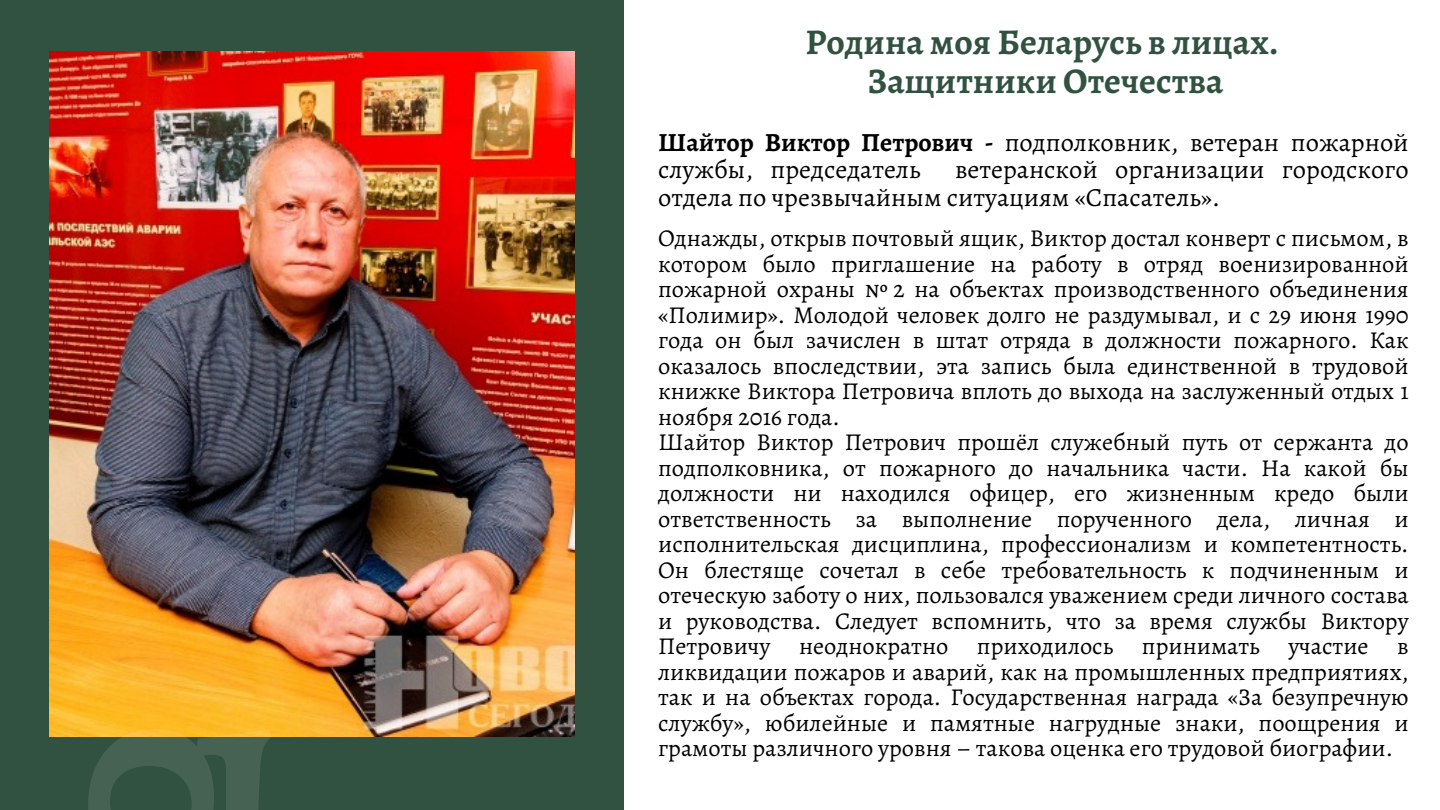
<style>
.page{position:relative;width:1440px;height:810px;background:#fff}
.page>*{position:absolute;margin:0;border:0;box-sizing:border-box;transform-origin:0 0}
.t1{font:700 36.3px/38.2px "Alegreya";color:#315240;text-align:center}
.t2{font:26.2px/27.8px "Alegreya";color:#000}
.t3{font:24.3px/25.5px "Alegreya";color:#000;text-align:justify}
.s1{font-weight:700}
</style>
<div class="page">
<div style="left:0;top:0;width:624px;height:810px;background:#315240"></div>
<img style="left:49px;top:51px;width:526px;height:686px">
<p class="t1" style="left:806px;top:23px;width:475px">Родина моя Беларусь в лицах.<br>Защитники Отечества</p>
<h1 class="t2" style="left:658px;top:128px;width:752px"><span class="s1">Шайтор Виктор Петрович -</span> подполковник, ветеран пожарной службы, председатель</h1>
<h1 class="t2" style="left:658px;top:156px;width:752px;text-indent:297px">ветеранской организации городского отдела по чрезвычайным ситуациям «Спасатель».</h1>
<p class="t3" style="left:658px;top:225px;width:752px">Однажды, открыв почтовый ящик, Виктор достал конверт с письмом, в котором было приглашение на работу в отряд военизированной пожарной охраны № 2 на объектах производственного объединения «Полимир». Молодой человек долго не раздумывал, и с 29 июня 1990 года он был зачислен в штат отряда в должности пожарного. Как оказалось впоследствии, эта запись была единственной в трудовой книжке Виктора Петровича вплоть до выхода на заслуженный отдых 1 ноября 2016 года.</p>
<p class="t3" style="left:658px;top:429px;width:752px">Шайтор Виктор Петрович прошёл служебный путь от сержанта до подполковника, от пожарного до начальника части. На какой бы должности ни находился офицер, его жизненным кредо были ответственность за выполнение порученного дела, личная и исполнительская дисциплина, профессионализм и компетентность.<br>Он блестяще сочетал в себе требовательность к подчиненным и отеческую заботу о них, пользовался уважением среди личного состава и руководства. Следует вспомнить, что за время службы Виктору Петровичу неоднократно приходилось принимать участие в ликвидации пожаров и аварий, как на промышленных предприятиях, так и на объектах города. Государственная награда «За безупречную службу», юбилейные и памятные нагрудные знаки, поощрения и грамоты различного уровня – такова оценка его трудовой биографии.</p>
</div>
